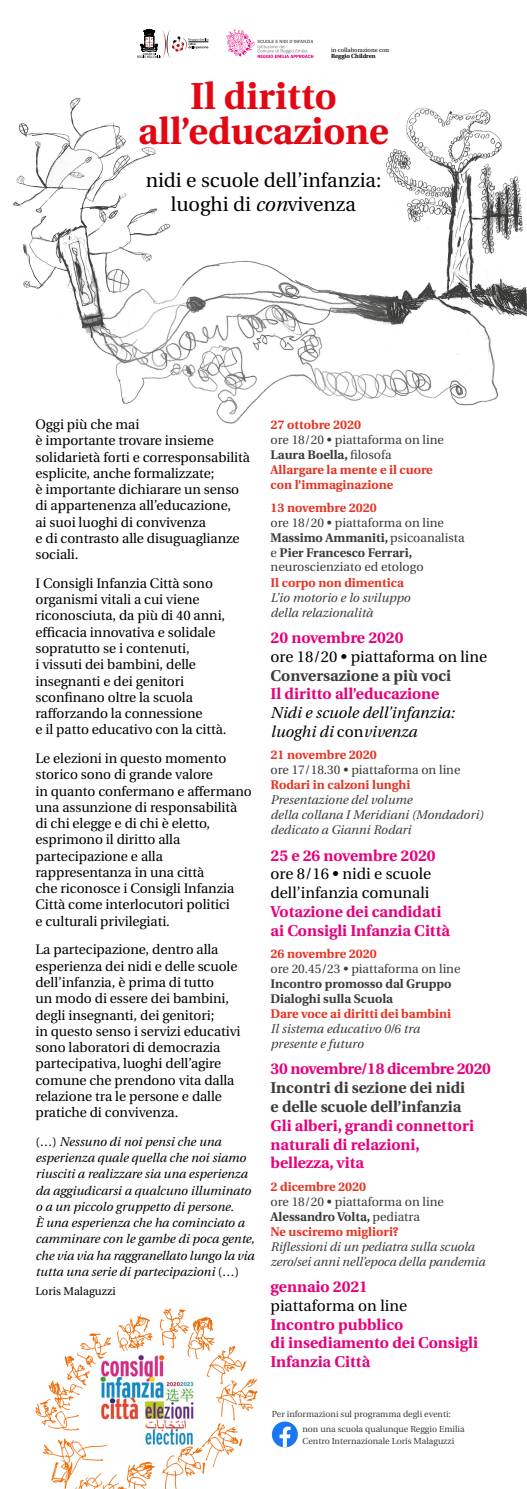
<style>
.page{position:relative;width:527px;height:1489px;background:#fff}
.page>*{position:absolute;margin:0;border:0;box-sizing:border-box;transform-origin:0 0}
.t1{font:700 37.5px/35.6px "Heuristica";color:#e30613;text-align:center}
.t2{font:20px/24px "Heuristica";color:#000;text-align:center}
.t3{font:700 15.62px/18.8px "Heuristica";color:#e6007d}
.t4{font:15.62px/18.8px "Heuristica";color:#000}
.t5{font:700 15.62px/18.8px "Heuristica";color:#3c3c3b}
.t6{font:italic 15.62px/18.8px "Heuristica";color:#000}
.t7{font:700 15.62px "Heuristica";letter-spacing:-.02em;color:#e6007d}
.t8{font:13.75px/16.2px "Heuristica";letter-spacing:-.005em;color:#000}
.t9{font:italic 12.5px/16.2px "Heuristica";color:#000}
.t10{font:12.5px/14.8px "Heuristica";color:#3c3c3b}
.t11{font:italic 12.5px/14.9px "Heuristica";color:#3c3c3b}
.t12{font:700 12.5px/15px "Heuristica";color:#e63323}
.t13{font:700 12.5px/14.9px "Heuristica";color:#3c3c3b}
.t14{font:11.25px "Heuristica";color:#000}
.t15{font:8.75px/15.1px "Heuristica";color:#3c3c3b}
.t16{font:5.94px "Heuristica";color:#000}
.t17{font:700 5.94px "Heuristica";color:#000}
.s1{font-style:italic}
.s2{font-style:normal}
.s3{font-weight:400;color:#3c3c3b}
.s4{color:#3c3c3b}
.s5{font-weight:700}
.s6{font-weight:700;color:#e63323}
</style>
<div class="page">
<img style="left:13px;top:55px;width:513px;height:369px">
<svg style="left:226px;top:30px;width:87px;height:28px"></svg>
<svg style="left:137px;top:30px;width:71px;height:28px"></svg>
<img style="left:35px;top:1308px;width:223px;height:180px">
<svg style="left:271px;top:1421px;width:26px;height:26px"></svg>
<svg style="left:279px;top:1426px;width:11px;height:21px"></svg>
<p class="t16" style="left:331px;top:45px;width:59px">in collaborazione con</p>
<p class="t17" style="left:331px;top:51px;width:46px">Reggio Children</p>
<h1 class="t1" style="left:138px;top:77px;width:252px">Il diritto all’educazione</h1>
<h2 class="t2" style="left:145px;top:168px;width:237px">nidi e scuole dell’infanzia: luoghi di <span class="s1">con</span>vivenza</h2>
<p class="t8" style="left:35px;top:416px;width:216px">Oggi più che mai<br>è importante trovare insieme solidarietà forti e corresponsabilità esplicite, anche formalizzate;<br>è importante dichiarare un senso di appartenenza all’educazione,<br>ai suoi luoghi di convivenza<br>e di contrasto alle disuguaglianze sociali.</p>
<p class="t8" style="left:35px;top:575px;width:192px">I Consigli Infanzia Città sono organismi vitali a cui viene riconosciuta, da più di 40 anni, efficacia innovativa e solidale sopratutto se i contenuti,<br>i vissuti dei bambini, delle insegnanti e dei genitori sconfinano oltre la scuola rafforzando la connessione<br>e il patto educativo con la città.</p>
<p class="t8" style="left:35px;top:750px;width:218px">Le elezioni in questo momento storico sono di grande valore<br>in quanto confermano e affermano una assunzione di responsabilità di chi elegge e di chi è eletto, esprimono il diritto alla partecipazione e alla rappresentanza in una città<br>che riconosce i Consigli Infanzia<br>Città come interlocutori politici<br>e culturali privilegiati.</p>
<p class="t8" style="left:35px;top:941px;width:206px">La partecipazione, dentro alla esperienza dei nidi e delle scuole dell’infanzia, è prima di tutto<br>un modo di essere dei bambini, degli insegnanti, dei genitori;<br>in questo senso i servizi educativi sono laboratori di democrazia partecipativa, luoghi dell’agire comune che prendono vita dalla relazione tra le persone e dalle pratiche di convivenza.</p>
<p class="t9" style="left:35px;top:1132px;width:220px"><span class="s2">(…)</span> Nessuno di noi pensi che una esperienza quale quella che noi siamo riusciti a realizzare sia una esperienza da aggiudicarsi a qualcuno illuminato o a un piccolo gruppetto di persone.<br>È una esperienza che ha cominciato a camminare con le gambe di poca gente, che via via ha raggranellato lungo la via tutta una serie di partecipazioni <span class="s2">(…)</span></p>
<p class="t14" style="left:35px;top:1281px;width:82px">Loris Malaguzzi</p>
<p class="t12" style="left:270px;top:417px;width:92px">27 ottobre 2020</p>
<p class="t12" style="left:270px;top:432px;width:175px"><span class="s3">ore 18/20 • piattaforma on line<br></span><span class="s4">Laura Boella,</span> <span class="s3">filosofa<br></span>Allargare la mente e il cuore con l’immaginazione</p>
<p class="t12" style="left:270px;top:499px;width:108px">13 novembre 2020</p>
<p class="t10" style="left:270px;top:515px;width:195px">ore 18/20 • piattaforma on line<br><span class="s5">Massimo Ammaniti,</span> psicoanalista e <span class="s5">Pier Francesco Ferrari, </span>neuroscienziato ed etologo</p>
<p class="t12" style="left:270px;top:574px;width:135px">Il corpo non dimentica</p>
<p class="t11" style="left:270px;top:589px;width:141px">L’io motorio e lo sviluppo della relazionalità</p>
<p class="t3" style="left:270px;top:627px;width:134px">20 novembre 2020</p>
<p class="t4" style="left:270px;top:647px;width:218px">ore 18/20 • piattaforma on line</p>
<p class="t5" style="left:270px;top:665px;width:182px">Conversazione a più voci</p>
<p class="t3" style="left:270px;top:684px;width:170px">Il diritto all’educazione</p>
<p class="t6" style="left:270px;top:702px;width:185px">Nidi e scuole dell’infanzia: luoghi di <span class="s2">con</span>vivenza</p>
<p class="t12" style="left:270px;top:747px;width:108px">21 novembre 2020</p>
<p class="t10" style="left:270px;top:762px;width:191px">ore 17/18.30 • piattaforma on line</p>
<p class="t12" style="left:270px;top:777px;width:141px">Rodari in calzoni lunghi</p>
<p class="t11" style="left:270px;top:792px;width:214px">Presentazione del volume<br>della collana I Meridiani (Mondadori) dedicato a Gianni Rodari</p>
<p class="t3" style="left:270px;top:845px;width:166px">25 e 26 novembre 2020</p>
<p class="t4" style="left:270px;top:864px;width:162px">ore 8/16 • nidi e scuole dell’infanzia comunali</p>
<p class="t3" style="left:270px;top:901px;width:181px">Votazione dei candidati ai Consigli Infanzia Città</p>
<p class="t12" style="left:270px;top:945px;width:108px">26 novembre 2020</p>
<p class="t10" style="left:270px;top:961px;width:191px">ore 20.45/23 • piattaforma on line</p>
<p class="t13" style="left:270px;top:975px;width:182px">Incontro promosso dal Gruppo<br>Dialoghi sulla Scuola</p>
<p class="t12" style="left:270px;top:1005px;width:182px">Dare voce ai diritti dei bambini</p>
<p class="t11" style="left:270px;top:1020px;width:150px">Il sistema educativo 0/6 tra presente e futuro</p>
<p class="t7" style="left:270px;top:1056px;width:222px">30 novembre/18 dicembre 2020</p>
<p class="t5" style="left:270px;top:1077px;width:196px">Incontri di sezione dei nidi e delle scuole dell’infanzia</p>
<p class="t3" style="left:270px;top:1115px;width:205px">Gli alberi, grandi connettori naturali di relazioni, bellezza, vita</p>
<p class="t12" style="left:270px;top:1178px;width:97px">2 dicembre 2020</p>
<p class="t10" style="left:270px;top:1193px;width:175px">ore 18/20 • piattaforma on line<br><span class="s5">Alessandro Volta,</span> pediatra<br><span class="s6">Ne usciremo migliori?</span></p>
<p class="t11" style="left:270px;top:1238px;width:216px">Riflessioni di un pediatra sulla scuola zero/sei anni nell’epoca della pandemia</p>
<p class="t3" style="left:270px;top:1276px;width:99px">gennaio 2021</p>
<p class="t4" style="left:270px;top:1296px;width:138px">piattaforma on line</p>
<p class="t3" style="left:270px;top:1314px;width:209px">Incontro pubblico<br>di insediamento dei Consigli<br>Infanzia Città</p>
<p class="t15" style="left:302px;top:1405px;width:163px;text-indent:-31px">Per informazioni sul programma degli eventi: non una scuola qualunque Reggio Emilia</p>
<p class="t15" style="left:302px;top:1433px;width:153px">Centro Internazionale Loris Malaguzzi</p>
</div>
